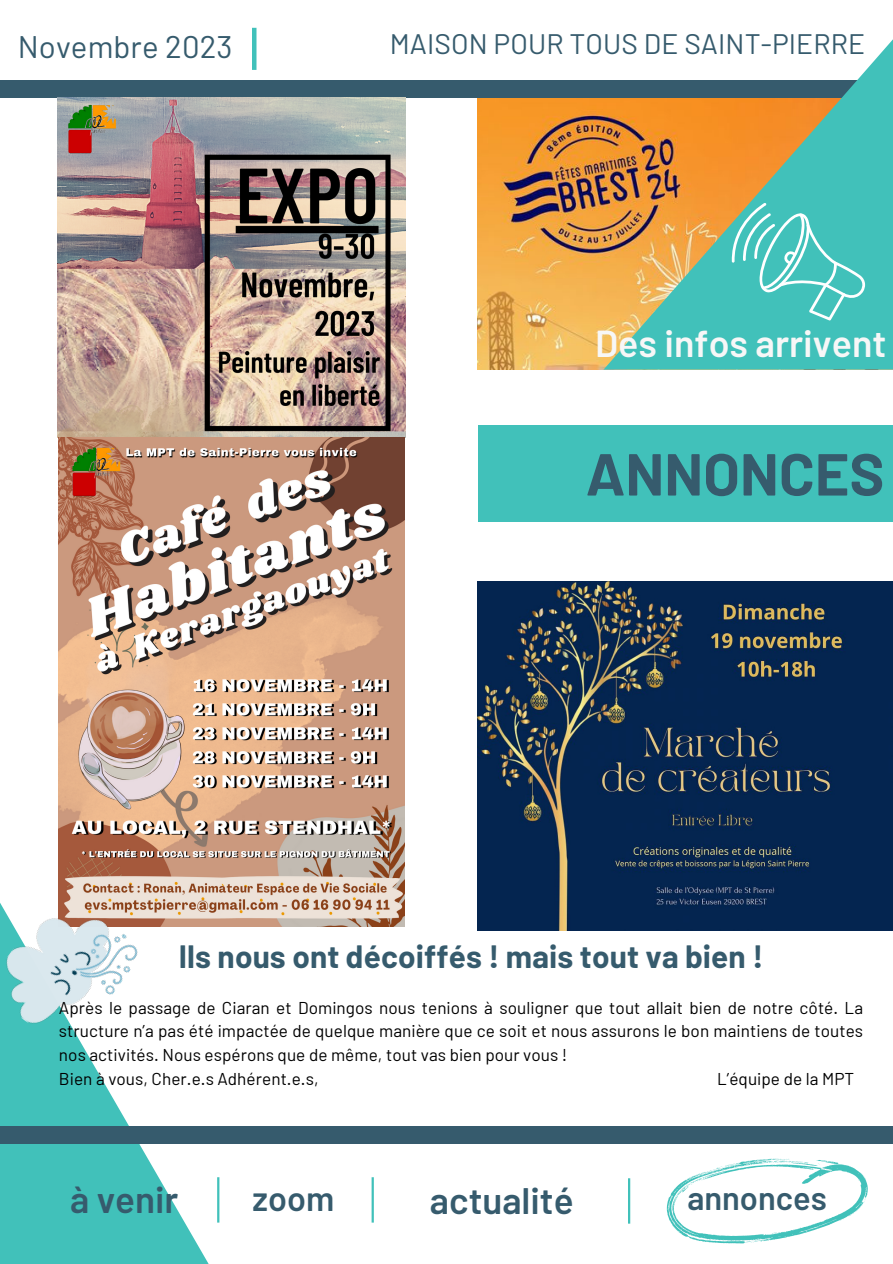
<style>
.page{position:relative;width:893px;height:1264px;background:#fff}
.page>*{position:absolute;margin:0;border:0;box-sizing:border-box;transform-origin:0 0}
.t1{font:700 59.1px "Barlow";color:#365b6d}
.t2{font:600 37.5px "Barlow";color:#f7f7f7}
.t3{font:600 36.75px "Barlow";color:#365b6d}
.t4{font:600 34.05px "Barlow";color:#365b6d}
.t5{font:600 32.55px "Barlow";color:#365b6d}
.t6{font:700 31.5px "Barlow";letter-spacing:.005em;color:#365b6d}
.t7{font:31.2px "Barlow";letter-spacing:.005em;color:#365b6d}
.t8{font:28.2px "Barlow";letter-spacing:.005em;color:#365b6d}
.t9{font:17.1px/23.7px "Barlow";letter-spacing:.005em;color:#000;text-align:justify}
</style>
<div class="page">
<svg style="left:0;top:926px;width:275px;height:337px"></svg>
<div style="left:0;top:1126px;width:892px;height:17px;background:#365b6d"></div>
<hr style="left:371px;top:1177px;width:3px;height:45px;background:#41c1ba">
<hr style="left:628px;top:1178px;width:2px;height:45px;background:#41c1ba">
<hr style="left:217px;top:1177px;width:2px;height:45px;background:#41c1ba">
<svg style="left:666px;top:1158px;width:202px;height:85px"></svg>
<hr style="left:252px;top:28px;width:4px;height:42px;background:#41c1ba">
<img style="left:477px;top:98px;width:126px;height:271px">
<div style="left:0;top:81px;width:892px;height:17px;background:#365b6d"></div>
<svg style="left:603px;top:40px;width:289px;height:329px"></svg>
<div style="left:477px;top:425px;width:415px;height:96px;background:#41c1ba"></div>
<svg style="left:731px;top:203px;width:134px;height:117px;background:#5bc8c1"></svg>
<img style="left:58px;top:98px;width:347px;height:828px">
<img style="left:477px;top:581px;width:415px;height:349px">
<img style="left:0;top:887px;width:145px;height:166px">
<h4 class="t7" style="left:18px;top:27px;width:216px">Novembre 2023</h4>
<h5 class="t8" style="left:390px;top:26px;width:476px">MAISON POUR TOUS DE SAINT-PIERRE</h5>
<h3 class="t2" style="left:595px;top:320px;width:293px">Des infos arrivent</h3>
<p class="t1" style="left:585px;top:436px;width:300px">ANNONCES</p>
<h2 class="t6" style="left:179px;top:936px;width:586px">Ils nous ont décoiffés ! mais tout va bien !</h2>
<p class="t9" style="left:59px;top:995px;width:805px">Après le passage de Ciaran et Domingos nous tenions à souligner que tout allait bien de notre côté. La structure n’a pas été impactée de quelque manière que ce soit et nous assurons le bon maintiens de toutes nos activités. Nous espérons que de même, tout vas bien pour vous !</p>
<p class="t9" style="left:59px;top:1065px;width:261px">Bien à vous, Cher.e.s Adhérent.e.s,</p>
<p class="t9" style="left:717px;top:1065px;width:139px">L’équipe de la MPT</p>
<p class="t3" style="left:70px;top:1176px;width:110px">à venir</p>
<p class="t4" style="left:252px;top:1176px;width:83px">zoom</p>
<h2 class="t3" style="left:430px;top:1177px;width:145px">actualité</h2>
<p class="t5" style="left:687px;top:1177px;width:141px">annonces</p>
</div>
